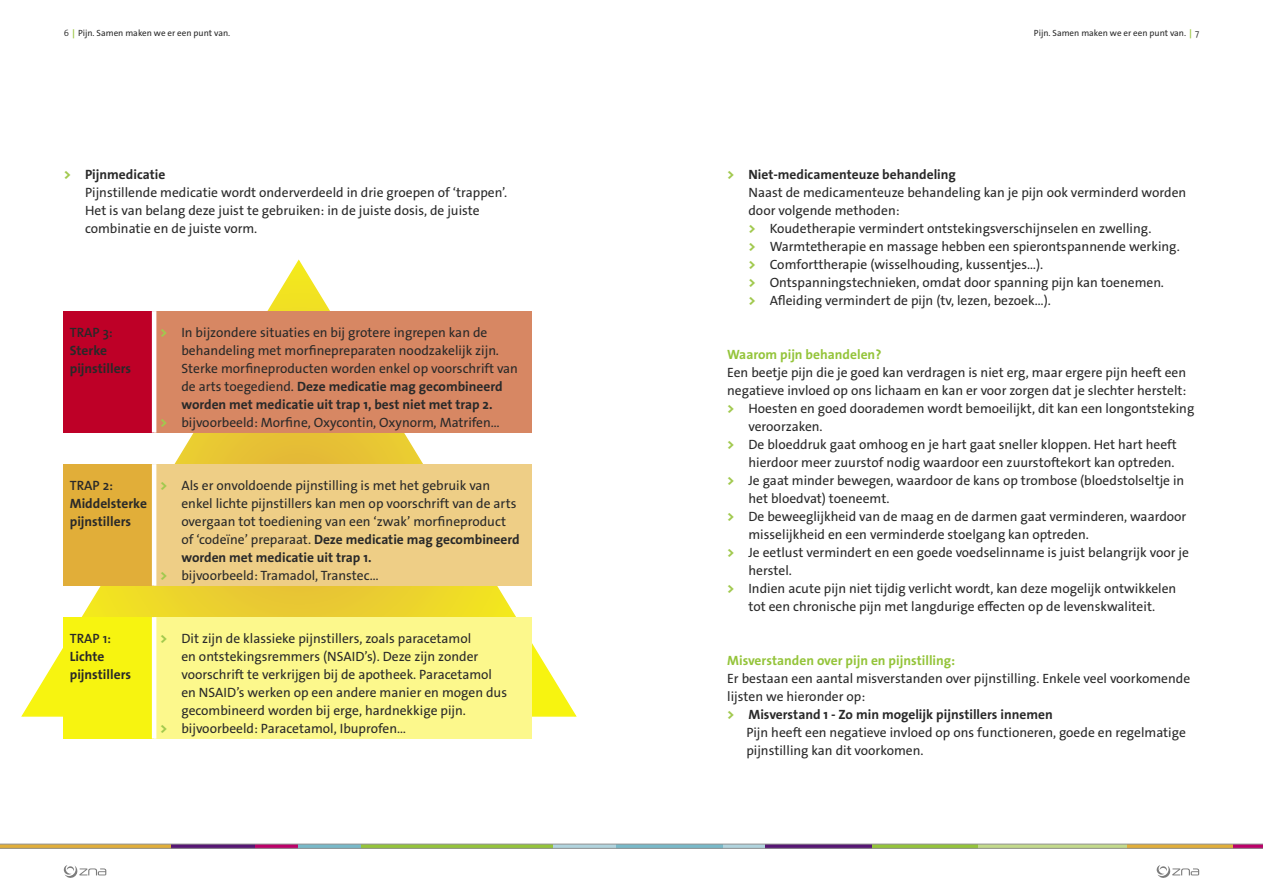
<style>
.page{position:relative;width:1263px;height:893px;background:#fff}
.page>*{position:absolute;margin:0;border:0;box-sizing:border-box;transform-origin:0 0}
.t1{font:13.5px/18px "The Sans Os F";color:#292929}
.t2{font:700 13.5px/18px "The Sans Os F";color:#292929}
.t3{font:700 13.5px "The Sans Os F";color:#94c43a}
.t4{font:600 13.5px "The Sans Os F";color:#292929}
.t5{font:9px "The Sans Os F";color:#292929}
.s1{font-weight:300}
.s2{font-weight:700;color:#a1c94e}
.s3{font-weight:800;color:#a1c94e}
.s4{font-weight:700}
.s5{font-weight:400}
</style>
<div class="page">
<svg style="left:0;top:844px;width:1263px;height:4px;background:#9e9975"></svg>
<svg style="left:1157px;top:865px;width:42px;height:13px"></svg>
<svg style="left:64px;top:865px;width:42px;height:13px"></svg>
<svg style="left:21px;top:259px;width:556px;height:459px"></svg>
<div style="left:64px;top:311px;width:90px;height:122px;background:#be0027"></div>
<div style="left:154px;top:311px;width:377px;height:122px;background:#d78763"></div>
<div style="left:64px;top:464px;width:90px;height:122px;background:#e1ae39"></div>
<div style="left:154px;top:464px;width:377px;height:122px;background:#eece86"></div>
<div style="left:64px;top:617px;width:90px;height:122px;background:#f7f410"></div>
<div style="left:154px;top:617px;width:377px;height:122px;background:#fcf88c"></div>
<hr style="left:152px;top:311px;width:4px;height:122px;background:#fff">
<hr style="left:152px;top:464px;width:4px;height:122px;background:#fff">
<hr style="left:152px;top:617px;width:4px;height:122px;background:#fff">
<p class="t5" style="left:64px;top:28px;width:168px"><span class="s1">6</span><span class="s2">↕</span>Pijn. Samen maken we er een punt van.</p>
<p class="t5" style="left:1034px;top:28px;width:167px">Pijn. Samen maken we er een punt van.<span class="s2">↕</span><span class="s1">7</span></p>
<p class="t1" style="left:85px;top:166px;width:424px;text-indent:-21px"><span class="s3">&gt;</span> <span class="s4">Pijnmedicatie<br></span>Pijnstillende medicatie wordt onderverdeeld in drie groepen of ‘trappen’.<br>Het is van belang deze juist te gebruiken: in de juiste dosis, de juiste combinatie en de juiste vorm.</p>
<p class="t4" style="left:70px;top:323px;width:45px">TRAP 3:</p>
<p class="t2" style="left:70px;top:341px;width:63px">Sterke pijnstillers</p>
<p class="t1" style="left:160px;top:323px;width:329px"><span class="s3">&gt;</span> In bijzondere situaties en bij grotere ingrepen kan de</p>
<p class="t1" style="left:181px;top:341px;width:319px">behandeling met morfinepreparaten noodzakelijk zijn.</p>
<p class="t1" style="left:181px;top:359px;width:338px">Sterke morfineproducten worden enkel op voorschrift van</p>
<p class="t2" style="left:181px;top:377px;width:323px"><span class="s5">de arts toegediend.</span> Deze medicatie mag gecombineerd</p>
<p class="t2" style="left:181px;top:395px;width:313px">worden met medicatie uit trap 1, best niet met trap 2.</p>
<p class="t1" style="left:160px;top:413px;width:335px"><span class="s3">&gt;</span> bijvoorbeeld: Morfine, Oxycontin, Oxynorm, Matrifen...</p>
<p class="t4" style="left:70px;top:476px;width:45px">TRAP 2:</p>
<p class="t2" style="left:70px;top:494px;width:79px">Middelsterke pijnstillers</p>
<p class="t1" style="left:160px;top:476px;width:332px"><span class="s3">&gt;</span> Als er onvoldoende pijnstilling is met het gebruik van</p>
<p class="t1" style="left:181px;top:494px;width:336px">enkel lichte pijnstillers kan men op voorschrift van de arts</p>
<p class="t1" style="left:181px;top:512px;width:326px">overgaan tot toediening van een ‘zwak’ morfineproduct</p>
<p class="t2" style="left:181px;top:530px;width:340px"><span class="s5">of ‘codeïne’ preparaat.</span> Deze medicatie mag gecombineerd</p>
<p class="t2" style="left:181px;top:548px;width:192px">worden met medicatie uit trap 1.</p>
<p class="t1" style="left:160px;top:566px;width:214px"><span class="s3">&gt;</span> bijvoorbeeld: Tramadol, Transtec...</p>
<p class="t4" style="left:70px;top:629px;width:43px">TRAP 1:</p>
<p class="t2" style="left:70px;top:647px;width:63px">Lichte pijnstillers</p>
<p class="t1" style="left:160px;top:629px;width:313px"><span class="s3">&gt;</span> Dit zijn de klassieke pijnstillers, zoals paracetamol</p>
<p class="t1" style="left:181px;top:647px;width:298px">en ontstekingsremmers (NSAID’s). Deze zijn zonder</p>
<p class="t1" style="left:181px;top:665px;width:312px">voorschrift te verkrijgen bij de apotheek. Paracetamol</p>
<p class="t1" style="left:181px;top:683px;width:327px">en NSAID’s werken op een andere manier en mogen dus</p>
<p class="t1" style="left:181px;top:701px;width:286px">gecombineerd worden bij erge, hardnekkige pijn.</p>
<p class="t1" style="left:160px;top:719px;width:241px"><span class="s3">&gt;</span> bijvoorbeeld: Paracetamol, Ibuprofen...</p>
<p class="t1" style="left:748px;top:166px;width:439px;text-indent:-21px"><span class="s3">&gt;</span> <span class="s4">Niet-medicamenteuze behandeling<br></span>Naast de medicamenteuze behandeling kan je pijn ook verminderd worden door volgende methoden:<br><span class="s3">&gt;</span> Koudetherapie vermindert ontstekingsverschijnselen en zwelling.<br><span class="s3">&gt;</span> Warmtetherapie en massage hebben een spierontspannende werking. <span class="s3">&gt;</span> Comforttherapie (wisselhouding, kussentjes…).<br><span class="s3">&gt;</span> Ontspanningstechnieken, omdat door spanning pijn kan toenemen.<br><span class="s3">&gt;</span> Afleiding vermindert de pijn (tv, lezen, bezoek…).</p>
<p class="t3" style="left:727px;top:346px;width:156px">Waarom pijn behandelen?</p>
<p class="t1" style="left:727px;top:363px;width:460px">Een beetje pijn die je goed kan verdragen is niet erg, maar ergere pijn heeft een</p>
<p class="t1" style="left:727px;top:381px;width:461px">negatieve invloed op ons lichaam en kan er voor zorgen dat je slechter herstelt:</p>
<p class="t1" style="left:727px;top:399px;width:469px"><span class="s3">&gt;</span> Hoesten en goed doorademen wordt bemoeilijkt, dit kan een longontsteking</p>
<p class="t1" style="left:748px;top:417px;width:76px">veroorzaken.</p>
<p class="t1" style="left:727px;top:435px;width:451px"><span class="s3">&gt;</span> De bloeddruk gaat omhoog en je hart gaat sneller kloppen. Het hart heeft</p>
<p class="t1" style="left:748px;top:453px;width:428px">hierdoor meer zuurstof nodig waardoor een zuurstoftekort kan optreden.</p>
<p class="t1" style="left:727px;top:471px;width:459px"><span class="s3">&gt;</span> Je gaat minder bewegen, waardoor de kans op trombose (bloedstolseltje in</p>
<p class="t1" style="left:748px;top:489px;width:143px">het bloedvat) toeneemt.</p>
<p class="t1" style="left:727px;top:507px;width:461px"><span class="s3">&gt;</span> De beweeglijkheid van de maag en de darmen gaat verminderen, waardoor</p>
<p class="t1" style="left:748px;top:525px;width:342px">misselijkheid en een verminderde stoelgang kan optreden.</p>
<p class="t1" style="left:727px;top:543px;width:463px"><span class="s3">&gt;</span> Je eetlust vermindert en een goede voedselinname is juist belangrijk voor je</p>
<p class="t1" style="left:748px;top:561px;width:45px">herstel.</p>
<p class="t1" style="left:727px;top:579px;width:451px"><span class="s3">&gt;</span> Indien acute pijn niet tijdig verlicht wordt, kan deze mogelijk ontwikkelen</p>
<p class="t1" style="left:748px;top:597px;width:408px">tot een chronische pijn met langdurige effecten op de levenskwaliteit.</p>
<p class="t3" style="left:727px;top:652px;width:230px">Misverstanden over pijn en pijnstilling:</p>
<p class="t1" style="left:727px;top:669px;width:465px">Er bestaan een aantal misverstanden over pijnstilling. Enkele veel voorkomende lijsten we hieronder op:<br><span class="s3">&gt;</span> <span class="s4">Misverstand 1 - Zo min mogelijk pijnstillers innemen</span></p>
<p class="t1" style="left:746px;top:723px;width:441px">Pijn heeft een negatieve invloed op ons functioneren, goede en regelmatige pijnstilling kan dit voorkomen.</p>
</div>
